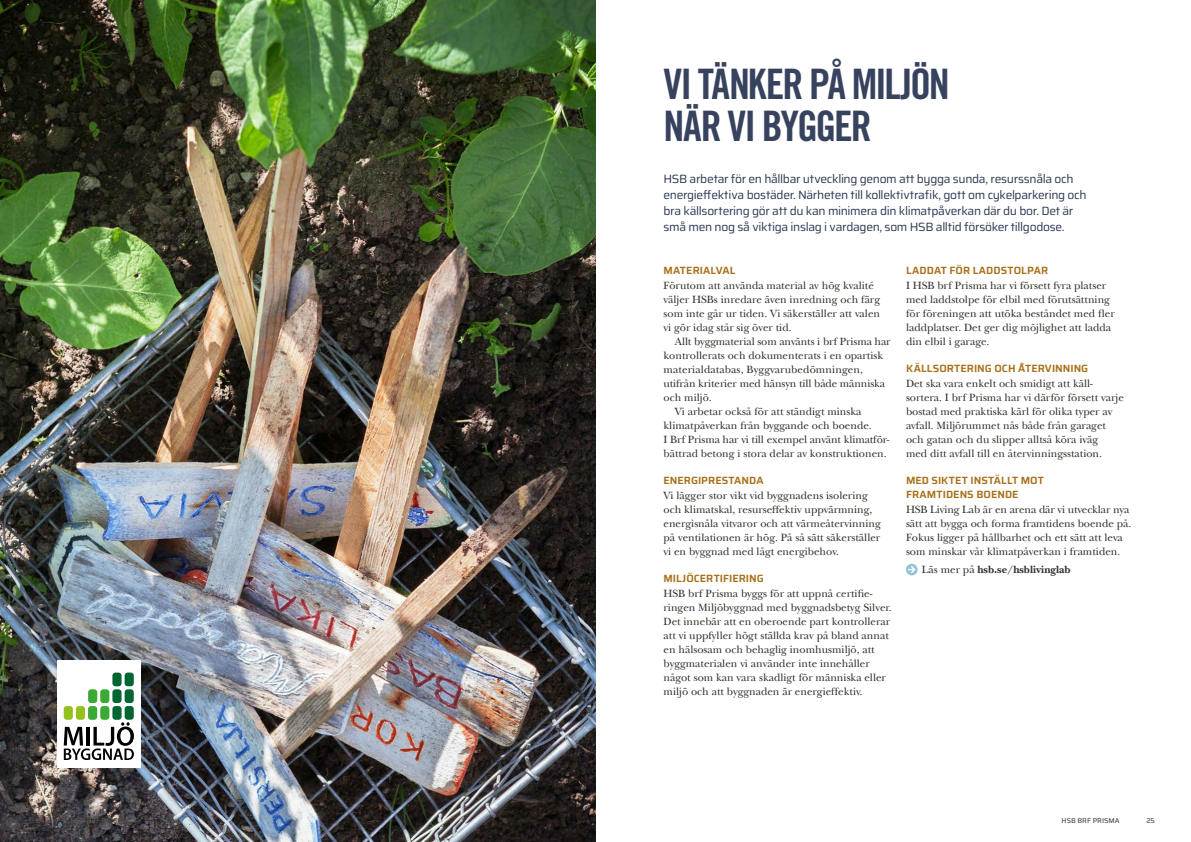
<style>
.page{position:relative;width:1191px;height:842px;background:#fff}
.page>*{position:absolute;margin:0;border:0;box-sizing:border-box;transform-origin:0 0}
.t1{font:42px/42px "Trade Gothic LT Pro Bd Cn 20";letter-spacing:-.05em;color:#37435e}
.t2{font:12px/16px "Saira";letter-spacing:-.03em;color:#2c3954}
.t3{font:11px/14px "New Baskerville";color:#31302a}
.t4{font:700 11px "New Baskerville";color:#31302a}
.t5{font:600 10.5px/14px "Saira";letter-spacing:.005em;color:#a8701a}
.t6{font:500 7px "Saira";color:#57544b}
.s1{font-weight:400}
</style>
<div class="page">
<img style="left:0;top:0;width:595px;height:842px">
<div style="left:57px;top:660px;width:83px;height:108px;background:#fff"></div>
<div style="left:76px;top:706px;width:9px;height:14px;background:#95c11f;border-radius:3px"></div>
<div style="left:88px;top:706px;width:9px;height:14px;background:#3aaa35;border-radius:3px"></div>
<div style="left:88px;top:689px;width:9px;height:14px;background:#3aaa35;border-radius:3px"></div>
<div style="left:100px;top:706px;width:9px;height:14px;background:#3aaa35;border-radius:3px"></div>
<div style="left:100px;top:689px;width:9px;height:14px;background:#3aaa35;border-radius:3px"></div>
<div style="left:112px;top:706px;width:10px;height:14px;background:#006533;border-radius:3px"></div>
<div style="left:112px;top:689px;width:10px;height:14px;background:#006533;border-radius:3px"></div>
<div style="left:112px;top:673px;width:10px;height:13px;background:#006533;border-radius:3px"></div>
<div style="left:125px;top:706px;width:9px;height:14px;background:#006533;border-radius:3px"></div>
<div style="left:125px;top:689px;width:9px;height:14px;background:#006533;border-radius:3px"></div>
<div style="left:125px;top:672px;width:9px;height:14px;background:#006533;border-radius:3px"></div>
<div style="left:64px;top:706px;width:9px;height:14px;background:#95c11f;border-radius:3px"></div>
<svg style="left:64px;top:722px;width:70px;height:38px"></svg>
<svg style="left:906px;top:564px;width:11px;height:11px"></svg>
<h1 class="t1" style="left:663px;top:62px;width:288px">VI TÄNKER PÅ MILJÖN<br>NÄR VI BYGGER</h1>
<p class="t2" style="left:663px;top:170px;width:424px">HSB arbetar för en hållbar utveckling genom att bygga sunda, resurssnåla och energieffektiva bostäder. Närheten till kollektivtrafik, gott om cykelparkering och bra källsortering gör att du kan minimera din klimatpåverkan där du bor. Det är små men nog så viktiga inslag i vardagen, som HSB alltid försöker tillgodose.</p>
<p class="t5" style="left:663px;top:263px;width:73px">MATERIALVAL</p>
<p class="t3" style="left:663px;top:279px;width:218px">Förutom att använda material av hög kvalité väljer HSBs inredare även inredning och färg som inte går ur tiden. Vi säkerställer att valen vi gör idag står sig över tid.</p>
<p class="t3" style="left:675px;top:335px;width:217px">Allt byggmaterial som använts i brf Prisma har</p>
<p class="t3" style="left:663px;top:349px;width:221px">kontrollerats och dokumenterats i en opartisk</p>
<p class="t3" style="left:663px;top:363px;width:201px">materialdatabas, Byggvarubedömningen,</p>
<p class="t3" style="left:663px;top:377px;width:223px">utifrån kriterier med hänsyn till både människa</p>
<p class="t3" style="left:663px;top:391px;width:50px">och miljö.</p>
<p class="t3" style="left:675px;top:405px;width:188px">Vi arbetar också för att ständigt minska</p>
<p class="t3" style="left:663px;top:419px;width:210px">klimatpåverkan från byggande och boende.</p>
<p class="t3" style="left:663px;top:433px;width:227px">I Brf Prisma har vi till exempel använt klimatför-</p>
<p class="t3" style="left:663px;top:447px;width:225px">bättrad betong i stora delar av konstruktionen.</p>
<p class="t5" style="left:663px;top:473px;width:102px">ENERGIPRESTANDA</p>
<p class="t3" style="left:663px;top:489px;width:219px">Vi lägger stor vikt vid byggnadens isolering och klimatskal, resurseffektiv uppvärmning, energisnåla vitvaror och att värmeåtervinning på ventilationen är hög. På så sätt säkerställer vi en byggnad med lågt energibehov.</p>
<p class="t5" style="left:663px;top:571px;width:102px">MILJÖCERTIFIERING</p>
<p class="t3" style="left:663px;top:587px;width:230px">HSB brf Prisma byggs för att uppnå certifie&shy;ringen Miljöbyggnad med byggnadsbetyg Silver.<br>Det innebär att en oberoende part kontrollerar att vi uppfyller högt ställda krav på bland annat en hälsosam och behaglig inomhusmiljö, att byggmaterialen vi använder inte innehåller något som kan vara skadligt för människa eller miljö och att byggnaden är energieffektiv.</p>
<p class="t5" style="left:906px;top:263px;width:144px">LADDAT FÖR LADDSTOLPAR</p>
<p class="t3" style="left:906px;top:279px;width:210px">I HSB brf Prisma har vi försett fyra platser med laddstolpe för elbil med förutsättning för föreningen att utöka beståndet med fler laddplatser. Det ger dig möjlighet att ladda din elbil i garage.</p>
<p class="t5" style="left:906px;top:361px;width:184px">KÄLLSORTERING OCH ÅTERVINNING</p>
<p class="t3" style="left:906px;top:377px;width:219px">Det ska vara enkelt och smidigt att käll&shy;sortera. I brf Prisma har vi därför försett varje bostad med praktiska kärl för olika typer av avfall. Miljörummet nås både från garaget och gatan och du slipper alltså köra iväg<br>med ditt avfall till en återvinningsstation.</p>
<p class="t5" style="left:906px;top:473px;width:140px">MED SIKTET INSTÄLLT MOT<br>FRAMTIDENS BOENDE</p>
<p class="t3" style="left:906px;top:503px;width:227px">HSB Living Lab är en arena där vi utvecklar nya sätt att bygga och forma framtidens boende på.<br>Fokus ligger på hållbarhet och ett sätt att leva som minskar vår klimatpåverkan i framtiden.</p>
<p class="t4" style="left:921px;top:563px;width:150px"><span class="s1">Läs mer på</span> hsb.se/hsblivinglab</p>
<p class="t6" style="left:36px;top:814px;width:10px">24</p>
<p class="t6" style="left:71px;top:814px;width:59px">HSB BRF PRISMA</p>
<p class="t6" style="left:1061px;top:814px;width:59px">HSB BRF PRISMA</p>
<p class="t6" style="left:1146px;top:814px;width:10px">25</p>
</div>
